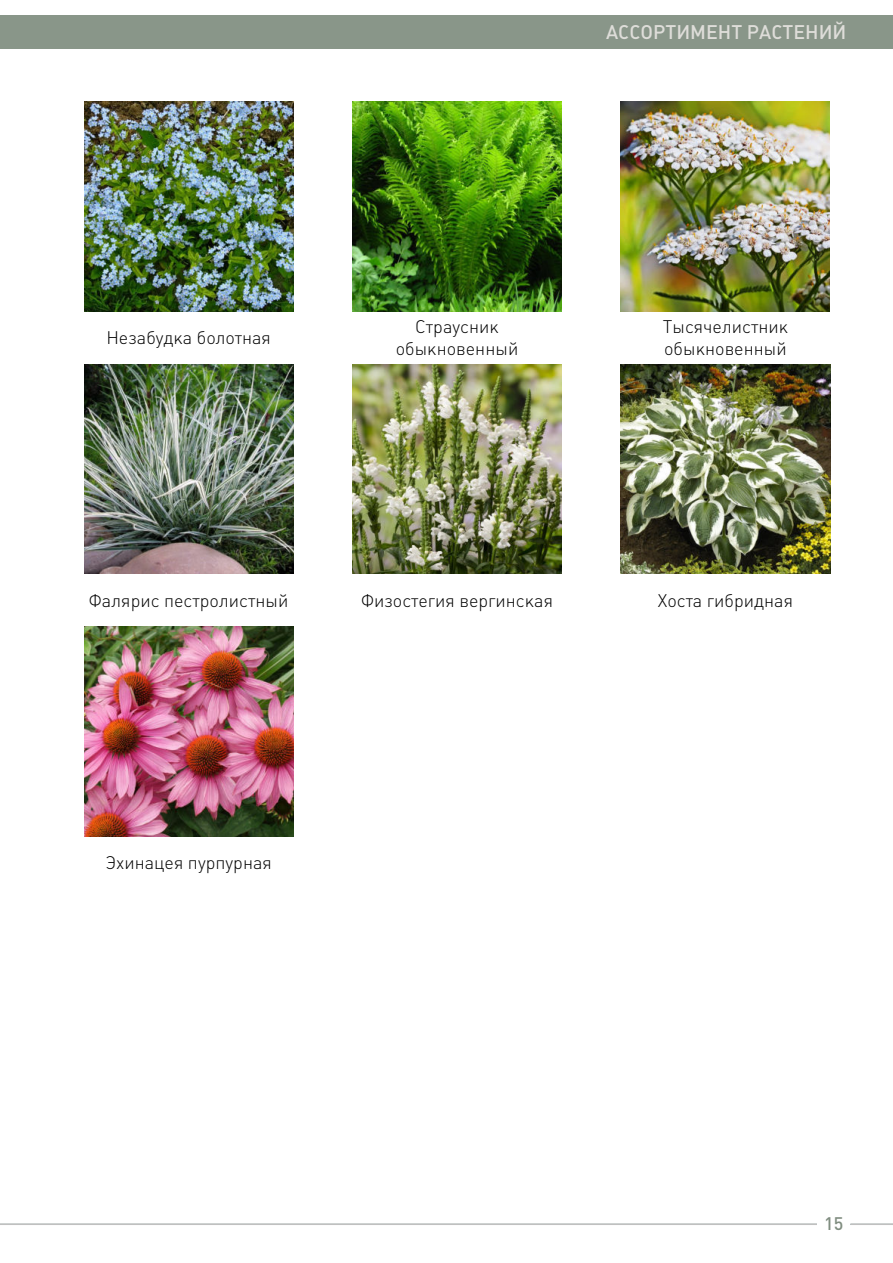
<style>
.page{position:relative;width:893px;height:1263px;background:#fff}
.page>*{position:absolute;margin:0;border:0;box-sizing:border-box;transform-origin:0 0}
.t1{font:500 19.5px "Plumb";color:#deddd9}
.t2{font:18px/21.6px "Plumb Light C";color:#000;text-align:center}
.t3{font:500 18px "Plumb";color:#808d80}
</style>
<div class="page">
<img style="left:352px;top:102px;width:210px;height:209px">
<img style="left:621px;top:102px;width:208px;height:209px">
<img style="left:84px;top:364px;width:209px;height:210px">
<img style="left:84px;top:102px;width:209px;height:209px">
<img style="left:621px;top:364px;width:209px;height:210px">
<img style="left:84px;top:627px;width:209px;height:209px">
<img style="left:352px;top:364px;width:209px;height:210px">
<div style="left:0;top:15px;width:893px;height:34px;background:#899689"></div>
<hr style="left:850px;top:1223px;width:43px;height:2px;background:#c0c0c0">
<hr style="left:0;top:1223px;width:817px;height:2px;background:#c0c0c0">
<p class="t1" style="left:606px;top:21px;width:242px">АССОРТИМЕНТ РАСТЕНИЙ</p>
<p class="t2" style="left:106px;top:327px;width:166px">Незабудка болотная</p>
<p class="t2" style="left:396px;top:316px;width:124px">Страусник обыкновенный</p>
<p class="t2" style="left:663px;top:316px;width:127px;text-align:left">Тысячелистник обыкновенный</p>
<p class="t2" style="left:89px;top:590px;width:201px">Фалярис пестролистный</p>
<p class="t2" style="left:361px;top:590px;width:193px">Физостегия вергинская</p>
<p class="t2" style="left:658px;top:590px;width:137px">Хоста гибридная</p>
<p class="t2" style="left:105px;top:852px;width:168px">Эхинацея пурпурная</p>
<p class="t3" style="left:824px;top:1213px;width:21px">15</p>
</div>
